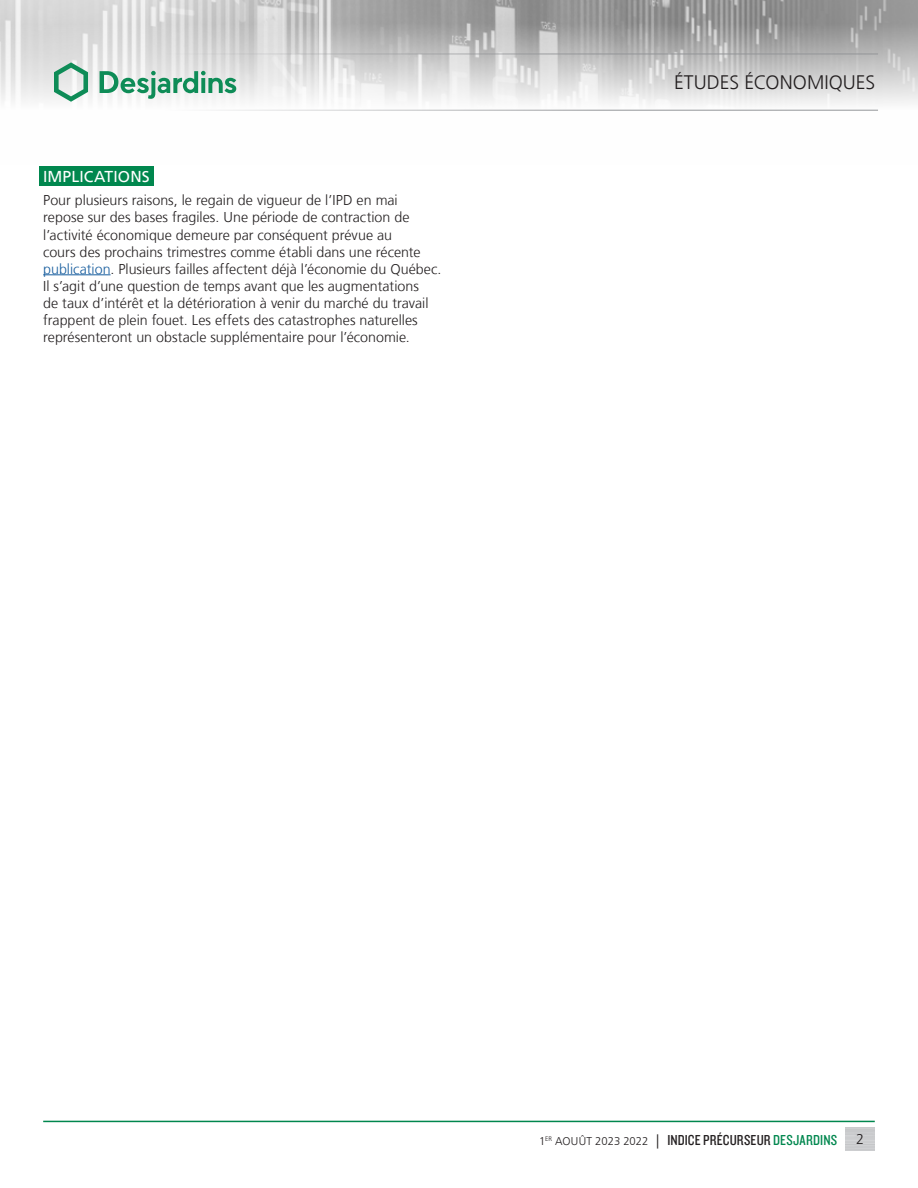
<style>
.page{position:relative;width:918px;height:1188px;background:#fff}
.page>*{position:absolute;margin:0;border:0;box-sizing:border-box;transform-origin:0 0}
.t1{font:300 19.5px "Frutiger LT";color:#231f20}
.Texte_Faits_saillant{font:15.75px "Frutiger LT";letter-spacing:.005em;color:#fff}
.t2{font:15px "Knockout 29 Junior Ltweight";letter-spacing:.01em;color:#231f20}
.t3{font:300 14.25px/17.1px "Frutiger LT";color:#231f20}
.s1{color:#175d9e}
.s2{font-family:"Frutiger LT";font-weight:300;font-size:11.25px}
.s3{font-family:"Frutiger LT";font-weight:300;font-size:14.25px}
.s4{color:#00874e}
</style>
<div class="page">
<img style="left:0;top:0;width:918px;height:110px">
<hr style="left:0;top:54px;width:878px;height:1px;background:#939598">
<hr style="left:0;top:110px;width:878px;height:1px;background:#939598">
<svg style="left:54px;top:62px;width:34px;height:40px"></svg>
<svg style="left:100px;top:71px;width:136px;height:28px"></svg>
<hr style="left:43px;top:1121px;width:832px;height:1px;background:#00874e">
<div style="left:39px;top:166px;width:115px;height:20px;background:#00874e"></div>
<hr style="left:43px;top:274px;width:68px;height:1px;background:#175d9e">
<p class="Texte_Faits_saillant" style="left:43px;top:167px;width:108px">IMPLICATIONS</p>
<p class="t3" style="left:43px;top:192px;width:400px">Pour plusieurs raisons, le regain de vigueur de l’IPD en mai repose sur des bases fragiles. Une période de contraction de l’activité économique demeure par conséquent prévue au<br>cours des prochains trimestres comme établi dans une récente <span class="s1">publication</span>. Plusieurs failles affectent déjà l’économie du Québec.<br>Il s’agit d’une question de temps avant que les augmentations<br>de taux d’intérêt et la détérioration à venir du marché du travail frappent de plein fouet. Les effets des catastrophes naturelles représenteront un obstacle supplémentaire pour l’économie.</p>
<h1 class="t1" style="left:674px;top:72px;width:203px">ÉTUDES ÉCONOMIQUES</h1>
<p class="t2" style="left:539px;top:1130px;width:300px"><span class="s2">1</span><sup>ER</sup> <span class="s2">AOUÛT 2023 2022</span> <span class="s3">|</span> INDICE PRÉCURSEUR <span class="s4">DESJARDINS</span></p>
<p class="t3" style="left:856px;top:1131px;width:9px">2</p>
</div>
